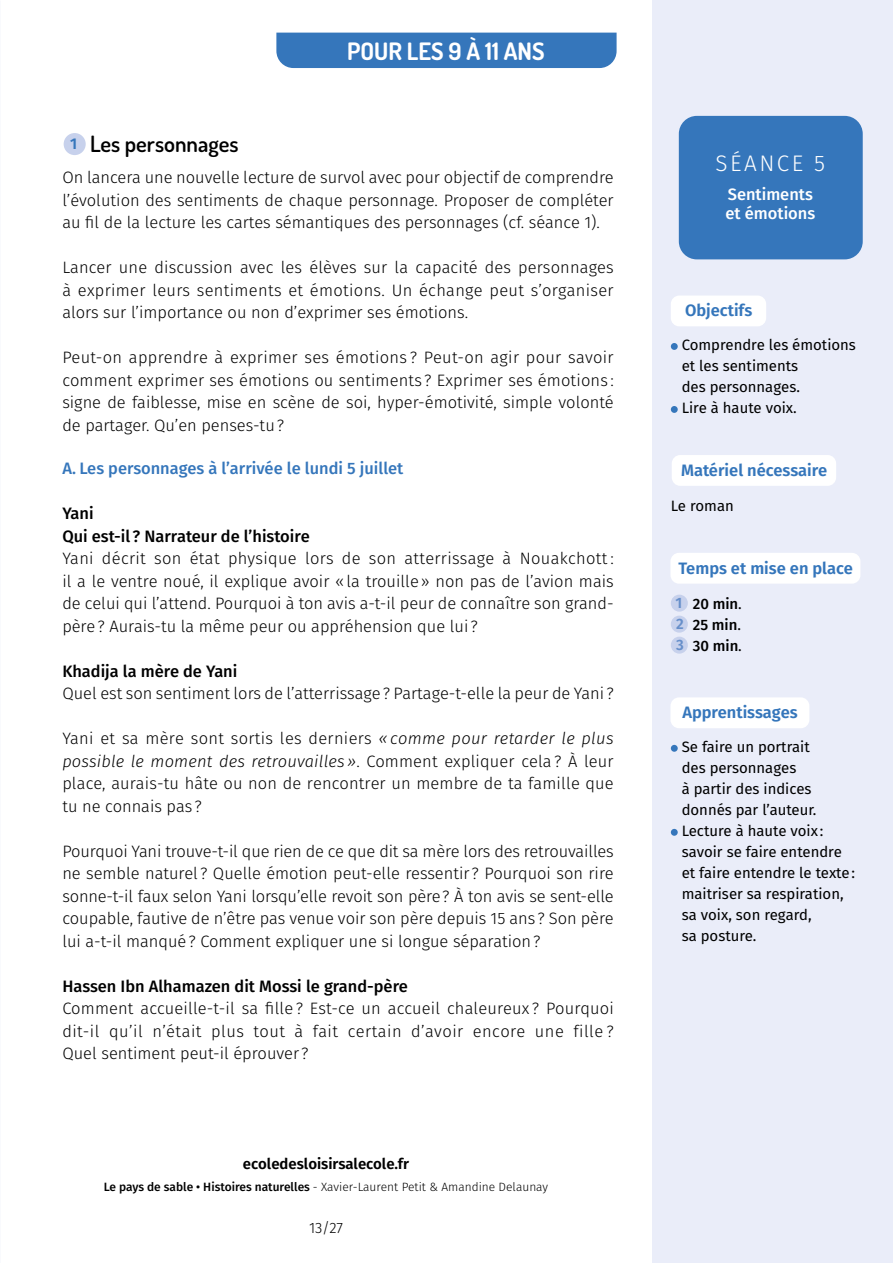
<style>
.page{position:relative;width:893px;height:1263px;background:#fff}
.page>*{position:absolute;margin:0;border:0;box-sizing:border-box;transform-origin:0 0}
.t1{font:700 24px "Dosis";color:#fff}
.t2{font:600 22.5px "Dosis";color:#000}
.t3{font:300 22.5px "Fira Sans";letter-spacing:.11em;color:#fff}
.t4{font:300 16.5px/22.5px "Fira Sans";color:#000;text-align:justify}
.t5{font:500 16.5px/22.5px "Fira Sans";color:#000}
.t6{font:600 16.5px "Fira Sans";color:#3576bb}
.t7{font:500 16.5px "Fira Sans";color:#3576bb}
.t8{font:500 16.5px/19.8px "Fira Sans";color:#fff}
.t9{font:15px/21px "Fira Sans";color:#000}
.t10{font:600 15px "Fira Sans";color:#000}
.t11{font:500 15px/21px "Fira Sans";color:#000;text-align:justify}
.t12{font:300 15px "Fira Sans";color:#000}
.t13{font:300 12px "Fira Sans";color:#000}
.s1{font-family:"Fira Sans";font-size:15.6px;color:#3576bb}
.s2{font-style:italic}
.s3{font-weight:500}
.s4{font-weight:600;color:#678fca}
.s5{font-weight:400}
</style>
<div class="page">
<div style="left:652px;top:0;width:241px;height:1263px;background:#eaedf9"></div>
<div style="left:276px;top:33px;width:341px;height:35px;background:#3576bb"></div>
<div style="left:671px;top:296px;width:95px;height:30px;background:#fff;border-radius:9px"></div>
<div style="left:671px;top:745px;width:7px;height:7px;background:#3576bb;border-radius:50%"></div>
<div style="left:671px;top:829px;width:7px;height:7px;background:#3576bb;border-radius:50%"></div>
<div style="left:670px;top:697px;width:139px;height:31px;background:#fff;border-radius:9px"></div>
<div style="left:671px;top:595px;width:17px;height:17px;background:#c7d1ec;border-radius:50%"></div>
<div style="left:671px;top:616px;width:17px;height:17px;background:#c7d1ec;border-radius:50%"></div>
<div style="left:671px;top:637px;width:17px;height:17px;background:#c7d1ec;border-radius:50%"></div>
<div style="left:670px;top:553px;width:190px;height:31px;background:#fff;border-radius:9px"></div>
<div style="left:672px;top:455px;width:164px;height:31px;background:#fff;border-radius:9px"></div>
<div style="left:671px;top:343px;width:7px;height:7px;background:#3576bb;border-radius:50%"></div>
<div style="left:671px;top:406px;width:7px;height:7px;background:#3576bb;border-radius:50%"></div>
<div style="left:679px;top:116px;width:184px;height:143px;background:#3576bb;border-radius:18px"></div>
<div style="left:64px;top:133px;width:22px;height:22px;background:#c7d1ec;border-radius:50%"></div>
<h1 class="t1" style="left:347px;top:35px;width:199px">POUR LES 9 À 11 ANS</h1>
<h2 class="t2" style="left:70px;top:129px;width:170px"><span class="s1">1</span> Les personnages</h2>
<p class="t4" style="left:62px;top:166px;width:553px">On lancera une nouvelle lecture de survol avec pour objectif de comprendre l’évolution des sentiments de chaque personnage. Proposer de compléter au fil de la lecture les cartes sémantiques des personnages (cf. séance 1).</p>
<p class="t4" style="left:62px;top:256px;width:553px">Lancer une discussion avec les élèves sur la capacité des personnages à exprimer leurs sentiments et émotions. Un échange peut s’organiser alors sur l’importance ou non d’exprimer ses émotions.</p>
<p class="t4" style="left:62px;top:346px;width:553px">Peut-on apprendre à exprimer ses émotions ? Peut-on agir pour savoir comment exprimer ses émotions ou sentiments ? Exprimer ses émotions : signe de faiblesse, mise en scène de soi, hyper-émotivité, simple volonté de partager. Qu’en penses-tu?</p>
<p class="t7" style="left:62px;top:455px;width:343px">A. Les personnages à l’arrivée le lundi 5 juillet</p>
<p class="t5" style="left:62px;top:501px;width:249px">Yani<br>Qui est-il ? Narrateur de l’histoire</p>
<p class="t4" style="left:62px;top:547px;width:553px">Yani décrit son état physique lors de son atterrissage à Nouakchott: il a le ventre noué, il explique avoir «la trouille» non pas de l’avion mais de celui qui l’attend. Pourquoi à ton avis a-t-il peur de connaître son grand&shy;père? Aurais-tu la même peur ou appréhension que lui ?</p>
<p class="t5" style="left:62px;top:659px;width:177px">Khadija la mère de Yani</p>
<p class="t4" style="left:62px;top:682px;width:553px">Quel est son sentiment lors de l’atterrissage? Partage-t-elle la peur de Yani ?</p>
<p class="t4" style="left:62px;top:727px;width:553px">Yani et sa mère sont sortis les derniers <span class="s2">« comme pour retarder le plus possible le moment des retrouvailles »</span>. Comment expliquer cela ? À leur place, aurais-tu hâte ou non de rencontrer un membre de ta famille que tu ne connais pas ?</p>
<p class="t4" style="left:62px;top:840px;width:553px">Pourquoi Yani trouve-t-il que rien de ce que dit sa mère lors des retrouvailles ne semble naturel ? Quelle émotion peut-elle ressentir ? Pourquoi son rire sonne-t-il faux selon Yani lorsqu’elle revoit son père? À ton avis se sent-elle coupable, fautive de n’être pas venue voir son père depuis 15 ans ? Son père lui a-t-il manqué? Comment expliquer une si longue séparation?</p>
<p class="t5" style="left:62px;top:974px;width:347px">Hassen Ibn Alhamazen dit Mossi le grand-père</p>
<p class="t4" style="left:62px;top:997px;width:553px">Comment accueille-t-il sa fille ? Est-ce un accueil chaleureux ? Pourquoi dit-il qu’il n’était plus tout à fait certain d’avoir encore une fille ?<br>Quel sentiment peut-il éprouver ?</p>
<p class="t10" style="left:243px;top:1151px;width:168px">ecoledesloisirsalecole.fr</p>
<p class="t13" style="left:104px;top:1179px;width:446px"><span class="s3">Le pays de sable • Histoires naturelles</span> - Xavier-Laurent Petit &amp; Amandine Delaunay</p>
<p class="t12" style="left:309px;top:1217px;width:35px">13/27</p>
<h2 class="t3" style="left:716px;top:147px;width:111px">SÉANCE 5</h2>
<p class="t8" style="left:725px;top:183px;width:91px">Sentiments et émotions</p>
<p class="t6" style="left:685px;top:297px;width:69px">Objectifs</p>
<p class="t9" style="left:682px;top:334px;width:176px">Comprendre les émotions et les sentiments<br>des personnages.<br>Lire à haute voix.</p>
<p class="t6" style="left:681px;top:456px;width:148px">Matériel nécessaire</p>
<p class="t9" style="left:671px;top:495px;width:64px">Le roman</p>
<p class="t6" style="left:678px;top:554px;width:176px">Temps et mise en place</p>
<p class="t11" style="left:675px;top:592px;width:68px"><span class="s4">1</span> 20 min<span class="s5">.<br></span><span class="s4">2</span> 25 min<span class="s5">.<br></span><span class="s4">3</span> 30 min<span class="s5">.</span></p>
<p class="t6" style="left:682px;top:699px;width:117px">Apprentissages</p>
<p class="t9" style="left:682px;top:736px;width:175px">Se faire un portrait<br>des personnages<br>à partir des indices donnés par l’auteur.<br>Lecture à haute voix : savoir se faire entendre et faire entendre le texte: maitriser sa respiration, sa voix, son regard,<br>sa posture.</p>
</div>
